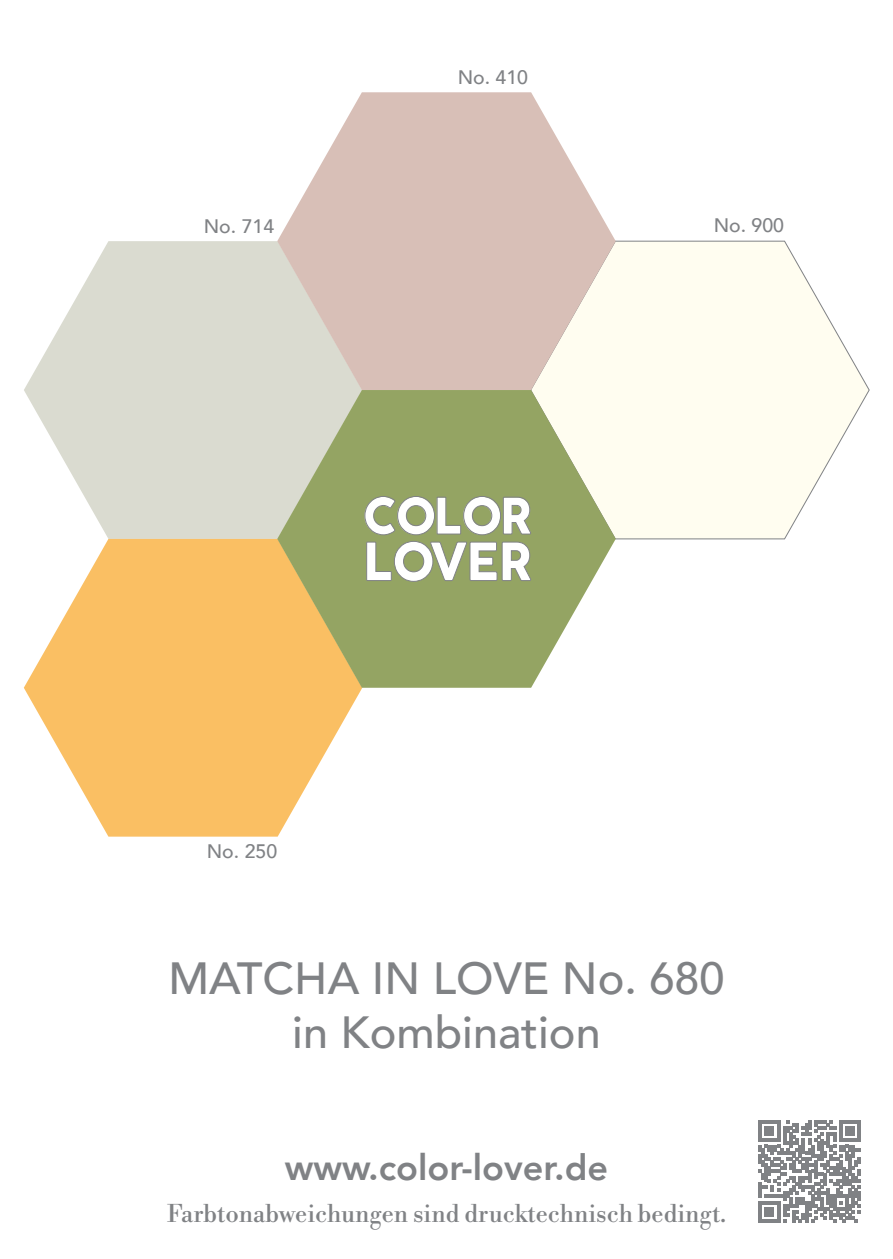
<style>
.page{position:relative;width:893px;height:1259px;background:#fff}
.page>*{position:absolute;margin:0;border:0;box-sizing:border-box;transform-origin:0 0}
.t1{font:800 54px "Cocogoose Classic Trial";color:#fff;scale:.96 1}
.t2{font:800 51.6px "Cocogoose Classic Trial";letter-spacing:-.015em;color:#fff;scale:.96 1}
.t3{font:500 45px/54px "Avenir";color:#808285;text-align:center}
.t4{font:800 36px "Avenir";color:#808285}
.t5{font:24px "Libre Bodoni";color:#808285}
.t6{font:500 19.5px "Avenir";color:#808285}
</style>
<div class="page">
<svg style="left:616px;top:240px;width:254px;height:299px"></svg>
<svg style="left:24px;top:241px;width:253px;height:298px;fill:#dadbd0"></svg>
<svg style="left:277px;top:92px;width:339px;height:298px;fill:#d8bfb7"></svg>
<svg style="left:24px;top:539px;width:338px;height:297px;fill:#fabf63"></svg>
<svg style="left:277px;top:390px;width:339px;height:298px;background:#acb47c"></svg>
<svg style="left:758px;top:1120px;width:103px;height:102px"></svg>
<p class="t6" style="left:204px;top:209px;width:72px">No. 714</p>
<p class="t6" style="left:458px;top:60px;width:72px">No. 410</p>
<h2 class="t2" style="left:364px;top:476px;width:177px">COLOR</h2>
<h1 class="t1" style="left:364px;top:520px;width:177px">LOVER</h1>
<p class="t6" style="left:207px;top:834px;width:72px">No. 250</p>
<p class="t6" style="left:714px;top:208px;width:72px">No. 900</p>
<h3 class="t3" style="left:168px;top:948px;width:557px">MATCHA IN LOVE No. 680 in Kombination</h3>
<h3 class="t4" style="left:285px;top:1139px;width:325px">www.color-lover.de</h3>
<p class="t5" style="left:167px;top:1199px;width:560px">Farbtonabweichungen sind drucktechnisch bedingt.</p>
</div>
